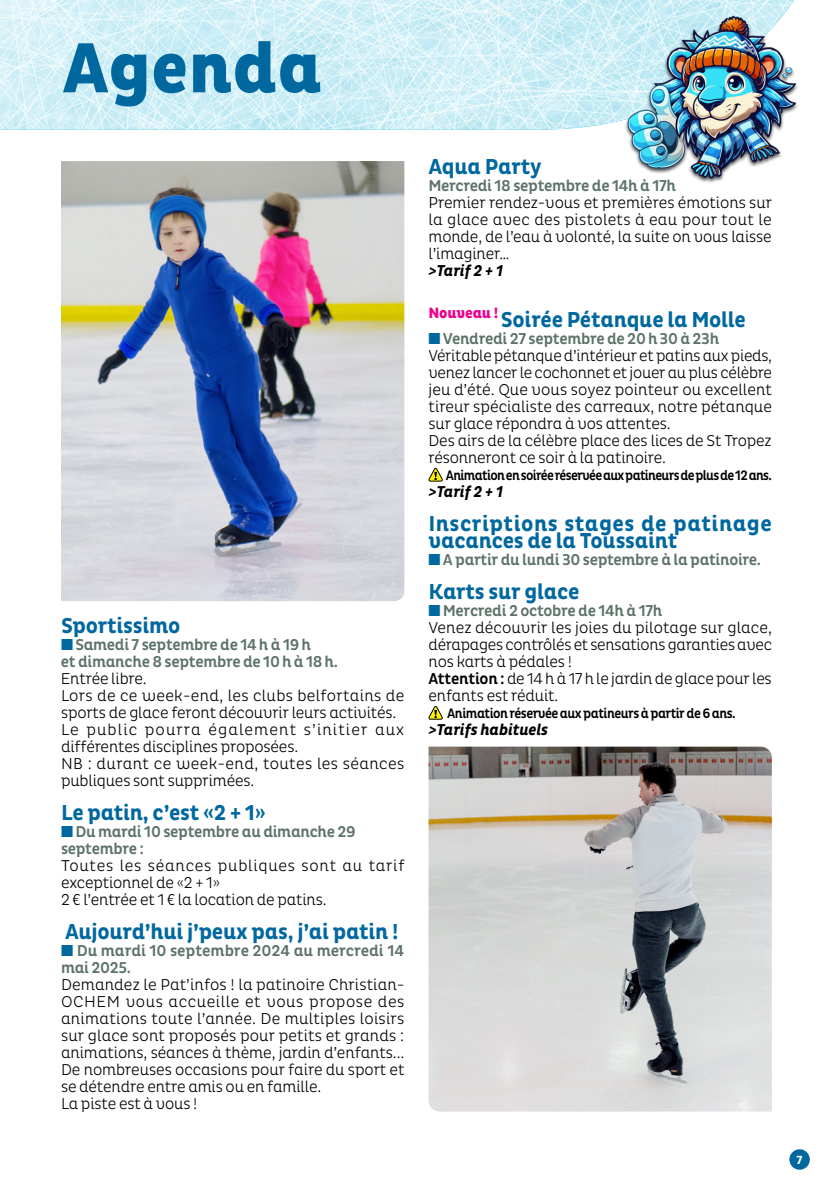
<style>
.page{position:relative;width:840px;height:1191px;background:#fff}
.page>*{position:absolute;margin:0;border:0;box-sizing:border-box;transform-origin:0 0}
.t1{font:800 72px "Pluto Cond";color:#00689e}
.t2{font:700 22px "Pluto Cond";letter-spacing:-.01em;color:#00689e}
.t3{font:700 22px/17px "Pluto Cond";letter-spacing:.02em;color:#00689e}
.t4{font:300 16px/17px "Pluto Cond";letter-spacing:-.01em;color:#000}
.t5{font:500 16px/17px "Pluto Cond";letter-spacing:-.02em;color:#5d7368}
.t6{font:italic 700 16px "Pluto Cond";letter-spacing:-.01em;color:#000}
.t7{font:500 14px "Pluto Cond";letter-spacing:-.05em;color:#000;scale:.93 1}
.t8{font:500 14px "Pluto Cond";letter-spacing:-.05em;color:#000;scale:.94 1}
.t9{font:700 12px "Pluto Cond";color:#fff}
.s1{color:#00689e}
.s2{font-weight:500;color:#5d7368}
.s3{font-weight:500}
</style>
<div class="page">
<img style="left:0;top:0;width:623px;height:130px">
<img style="left:61px;top:161px;width:343px;height:440px">
<svg style="left:428px;top:468px;width:15px;height:14px"></svg>
<svg style="left:428px;top:706px;width:15px;height:14px"></svg>
<img style="left:428px;top:746px;width:343px;height:365px">
<img style="left:623px;top:0;width:175px;height:183px">
<div style="left:789px;top:1149px;width:20px;height:20px;background:#00689e;border-radius:50%"></div>
<h1 class="t1" style="left:62px;top:27px;width:261px">Agenda</h1>
<h2 class="t2" style="left:61px;top:613px;width:121px">Sportissimo</h2>
<p class="t5" style="left:61px;top:636px;width:278px"><span class="s1">■</span> Samedi 7 septembre de 14h à 19h<br>et dimanche 8 septembre de 10h à 18h.</p>
<p class="t4" style="left:61px;top:670px;width:344px">Entrée libre.<br>Lors de ce week-end, les clubs belfortains de sports de glace feront découvrir leurs activités.<br>Le public pourra également s’initier aux différentes disciplines proposées.<br>NB : durant ce week-end, toutes les séances publiques sont supprimées.</p>
<h2 class="t2" style="left:61px;top:800px;width:206px">Le patin, c’est «2 + 1»</h2>
<p class="t5" style="left:61px;top:823px;width:296px"><span class="s1">■</span> Du mardi 10 septembre au dimanche 29 septembre :</p>
<p class="t4" style="left:61px;top:857px;width:345px">Toutes les séances publiques sont au tarif exceptionnel de «2 + 1»<br>2 € l’entrée et 1 € la location de patins.</p>
<h2 class="t2" style="left:65px;top:919px;width:335px">Aujourd’hui j’peux pas, j’ai patin !</h2>
<p class="t5" style="left:61px;top:942px;width:344px"><span class="s1">■</span> Du mardi 10 septembre 2024 au mercredi 14 mai 2025.</p>
<p class="t4" style="left:61px;top:976px;width:345px">Demandez le Pat’infos ! la patinoire Christian-OCHEM vous accueille et vous propose des animations toute l’année. De multiples loisirs sur glace sont proposés pour petits et grands : animations, séances à thème, jardin d’enfants...<br>De nombreuses occasions pour faire du sport et se détendre entre amis ou en famille.<br>La piste est à vous !</p>
<h2 class="t2" style="left:428px;top:154px;width:114px">Aqua Party</h2>
<p class="t5" style="left:428px;top:177px;width:249px">Mercredi 18 septembre de 14h à 17h</p>
<p class="t4" style="left:428px;top:194px;width:345px;text-align:justify">Premier rendez-vous et premières émotions sur la glace avec des pistolets à eau pour tout le monde, de l’eau à volonté, la suite on vous laisse l’imaginer…</p>
<p class="t6" style="left:428px;top:261px;width:76px">&gt;Tarif 2 + 1</p>
<h2 class="t2" style="left:428px;top:307px;width:319px"><sup>Nouveau</sup> <sup>!</sup> Soirée Pétanque la Molle</h2>
<p class="t4" style="left:428px;top:330px;width:345px"><span class="s1">■</span> <span class="s2">Vendredi 27 septembre de 20h30 à 23h </span>Véritable pétanque d’intérieur et patins aux pieds, venez lancer le cochonnet et jouer au plus célèbre jeu d’été. Que vous soyez pointeur ou excellent tireur spécialiste des carreaux, notre pétanque sur glace répondra à vos attentes.<br>Des airs de la célèbre place des lices de St Tropez résonneront ce soir à la patinoire.</p>
<p class="t7" style="left:445px;top:467px;width:352px">Animation en soirée réservée aux patineurs de plus de 12 ans.</p>
<p class="t6" style="left:428px;top:482px;width:76px">&gt;Tarif 2 + 1</p>
<h2 class="t3" style="left:428px;top:516px;width:344px">Inscriptions stages de patinage vacances de la Toussaint</h2>
<p class="t5" style="left:428px;top:551px;width:334px"><span class="s1">■</span> A partir du lundi 30 septembre à la patinoire.</p>
<h2 class="t2" style="left:428px;top:579px;width:152px">Karts sur glace</h2>
<p class="t4" style="left:428px;top:602px;width:345px"><span class="s1">■</span> <span class="s2">Mercredi 2 octobre de 14h à 17h<br></span>Venez découvrir les joies du pilotage sur glace, dérapages contrôlés et sensations garanties avec nos karts à pédales !<br><span class="s3">Attention :</span> de 14h à 17h le jardin de glace pour les enfants est réduit.</p>
<p class="t8" style="left:447px;top:705px;width:308px">Animation réservée aux patineurs à partir de 6 ans.</p>
<p class="t6" style="left:428px;top:720px;width:121px">&gt;Tarifs habituels</p>
<p class="t9" style="left:796px;top:1152px;width:7px">7</p>
</div>
